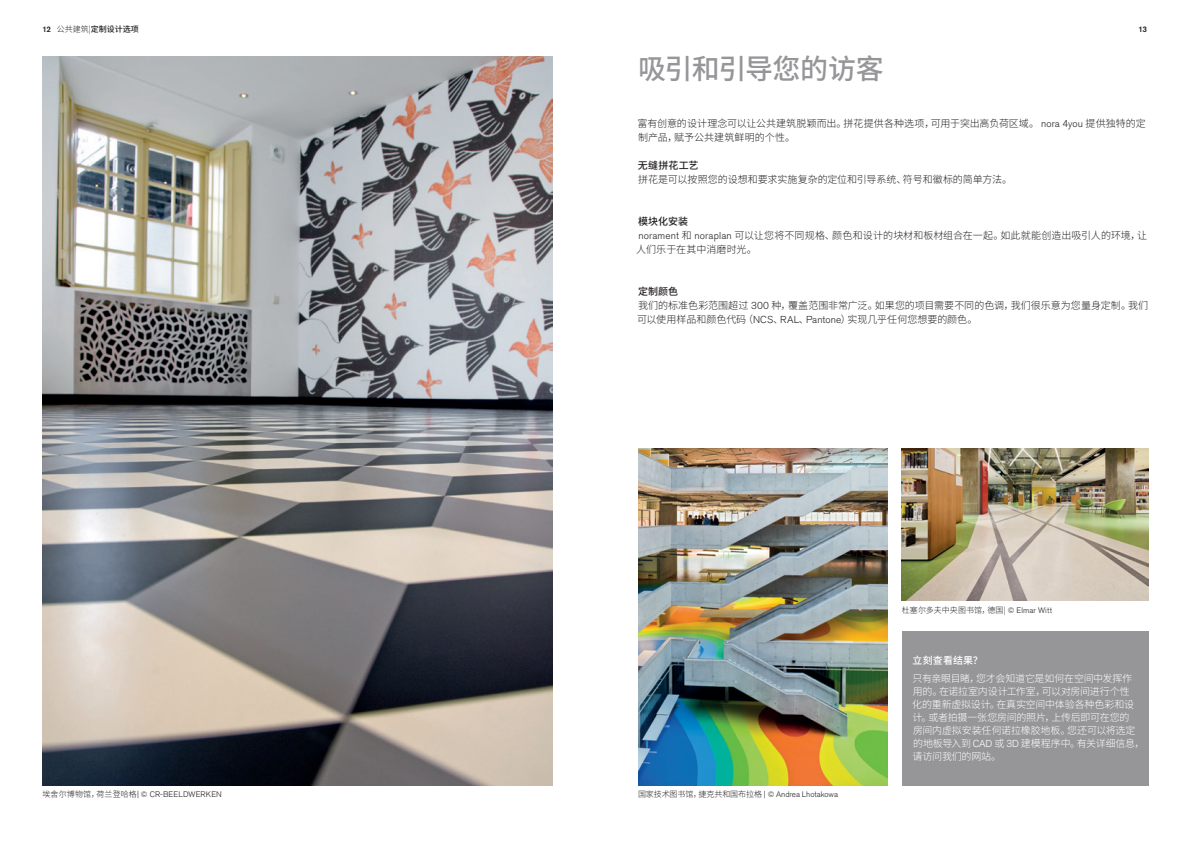
<style>
.page{position:relative;width:1191px;height:842px;background:#fff}
.page>*{position:absolute;margin:0;border:0;box-sizing:border-box;transform-origin:0 0}
.t1{font:500 28px "Source Han Sans CN";letter-spacing:-.025em;color:#969598}
.t2{font:300 10px/14px "Source Han Sans CN";color:#231f20}
.t3{font:300 10px/13px "Source Han Sans CN";letter-spacing:-.025em;color:#fff}
.t4{font:500 10px "Source Han Sans CN";letter-spacing:.015em;color:#fff}
.t5{font:500 10px "Source Han Sans CN";letter-spacing:.02em;color:#231f20}
.t6{font:300 8px "Akzidenz Grotesk Pro";color:#231f20}
.t7{font:300 8px "Source Han Sans CN";letter-spacing:.005em;color:#231f20}
.t8{font:500 8px "Source Han Sans CN";color:#231f20}
.t9{font:500 8px "Akzidenz Grotesk Pro";color:#231f20}
.s1{font-family:"Akzidenz Grotesk Pro"}
.s2{font-weight:300}
.s3{font-weight:500}
.s4{font-family:"Source Han Sans CN"}
</style>
<div class="page">
<img style="left:43px;top:57px;width:510px;height:728px">
<img style="left:638px;top:448px;width:249px;height:337px">
<img style="left:901px;top:448px;width:247px;height:152px">
<div style="left:901px;top:631px;width:247px;height:154px;background:#969598"></div>
<p class="t8" style="left:43px;top:24px;width:98px"><span class="s1">12</span> <span class="s2">公共建筑|</span>定制设计选项</p>
<p class="t9" style="left:1138px;top:24px;width:10px">13</p>
<h1 class="t1" style="left:638px;top:53px;width:247px">吸引和引导您的访客</h1>
<p class="t2" style="left:637px;top:116px;width:509px">富有创意的设计理念可以让公共建筑脱颖而出。拼花提供各种选项，可用于突出高负荷区域。 <span class="s1">nora 4you</span> 提供独特的定制产品，赋予公共建筑鲜明的个性。</p>
<p class="t5" style="left:638px;top:159px;width:62px">无缝拼花工艺</p>
<p class="t2" style="left:638px;top:172px;width:375px">拼花是可以按照您的设想和要求实施复杂的定位和引导系统、符号和徽标的简单方法。</p>
<p class="t2" style="left:636px;top:214px;width:512px"><span class="s3">模块化安装<br></span><span class="s1">norament</span> 和 <span class="s1">noraplan</span> 可以让您将不同规格、颜色和设计的块材和板材组合在一起。如此就能创造出吸引人的环境，让人们乐于在其中消磨时光。</p>
<p class="t2" style="left:637px;top:284px;width:512px"><span class="s3">定制颜色<br></span>我们的标准色彩范围超过 <span class="s1">300</span> 种，覆盖范围非常广泛。如果您的项目需要不同的色调，我们很乐意为您量身定制。我们可以使用样品和颜色代码（<span class="s1">NCS</span>、<span class="s1">RAL</span>、<span class="s1">Pantone</span>）实现几乎任何您想要的颜色。</p>
<p class="t7" style="left:901px;top:606px;width:152px">杜塞尔多夫中央图书馆，德国| <span class="s1">© Elmar Witt</span></p>
<p class="t6" style="left:43px;top:789px;width:181px"><span class="s4">埃舍尔博物馆，荷兰登哈格</span>| © CR-BEELDWERKEN</p>
<p class="t6" style="left:638px;top:789px;width:201px"><span class="s4">国家技术图书馆，捷克共和国布拉格</span> | © Andrea Lhotakowa</p>
<p class="t4" style="left:912px;top:654px;width:72px">立刻查看结果？</p>
<p class="t3" style="left:912px;top:672px;width:234px">只有亲眼目睹，您才会知道它是如何在空间中发挥作<br>用的。在诺拉室内设计工作室，可以对房间进行个性<br>化的重新虚拟设计。在真实空间中体验各种色彩和设计。或者拍摄一张您房间的照片，上传后即可在您的<br>房间内虚拟安装任何诺拉橡胶地板。您还可以将选定的地板导入到 <span class="s1">CAD</span> 或 <span class="s1">3D</span> 建模程序中。有关详细信息，请访问我们的网站。</p>
</div>
